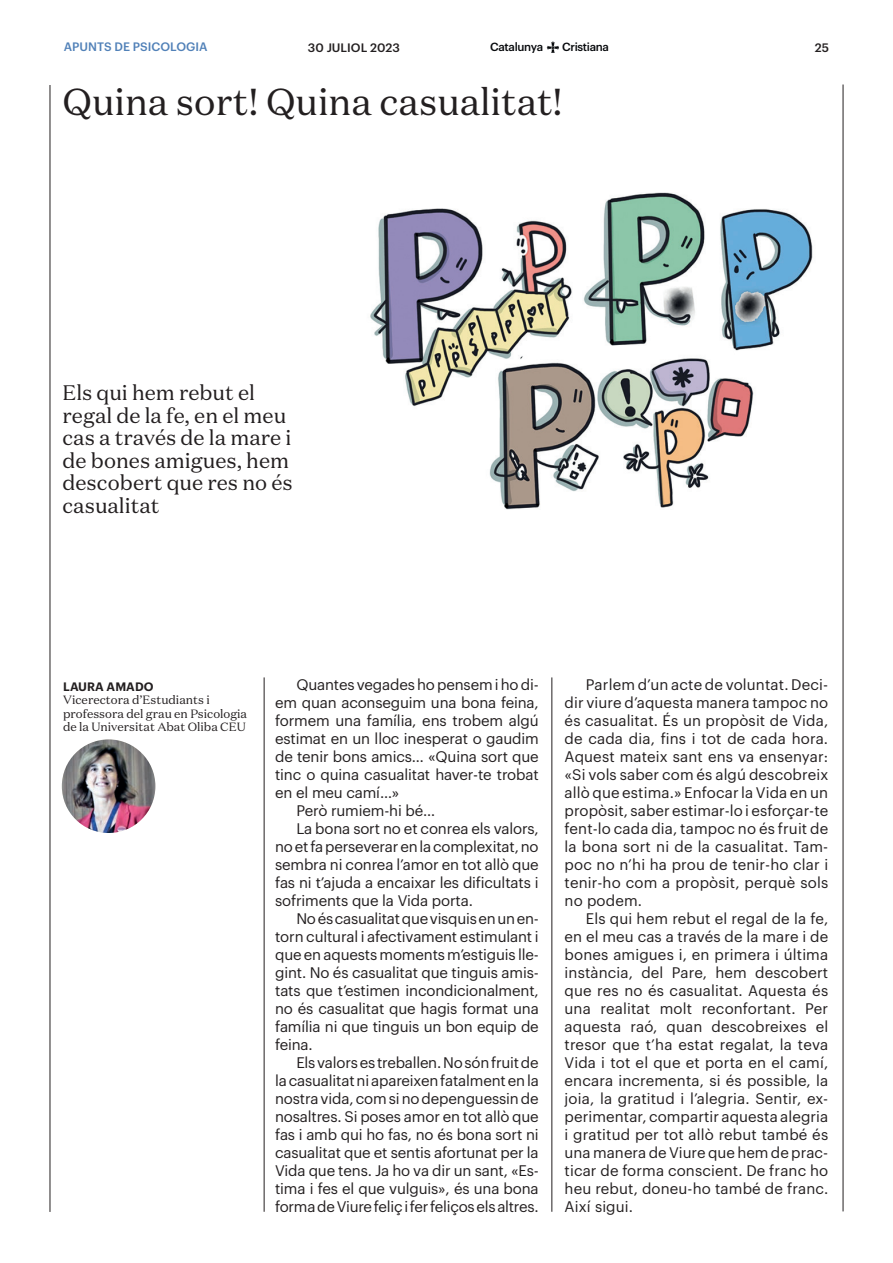
<style>
.page{position:relative;width:893px;height:1263px;background:#fff}
.page>*{position:absolute;margin:0;border:0;box-sizing:border-box;transform-origin:0 0}
.t1{font:37.5px "Domaine Text";color:#231f20}
.t2{font:21px/22.5px "Domaine Text";color:#231f20}
.t3{font:15px/18px "Graphik";letter-spacing:-.01em;color:#231f20;text-align:justify}
.t4{font:12px/13.5px "Domaine Text";color:#231f20}
.t5{font:500 12px "Graphik";color:#5181b8}
.t6{font:500 12px "Graphik";color:#231f20}
.t7{font:600 12px "Graphik";letter-spacing:.005em;color:#231f20}
.t8{font:500 11.55px "Graphik";letter-spacing:-.03em;color:#07090c}
</style>
<div class="page">
<hr style="left:843px;top:85px;width:1px;height:1126px;background:#231f20">
<hr style="left:50px;top:85px;width:1px;height:1127px;background:#231f20">
<svg style="left:547px;top:42px;width:12px;height:11px"></svg>
<img style="left:62px;top:739px;width:93px;height:94px;border-radius:47px">
<hr style="left:264px;top:677px;width:1px;height:535px;background:#231f20">
<hr style="left:552px;top:677px;width:1px;height:535px;background:#231f20">
<img style="left:370px;top:192px;width:443px;height:317px">
<p class="t5" style="left:64px;top:38px;width:145px">APUNTS DE PSICOLOGIA</p>
<p class="t6" style="left:308px;top:38px;width:93px">30 JULIOL 2023</p>
<p class="t8" style="left:490px;top:38px;width:54px">Catalunya</p>
<p class="t8" style="left:562px;top:38px;width:48px">Cristiana</p>
<p class="t6" style="left:815px;top:38px;width:16px">25</p>
<h1 class="t1" style="left:62px;top:78px;width:502px">Quina sort! Quina casualitat!</h1>
<h2 class="t2" style="left:63px;top:381px;width:232px">Els qui hem rebut el regal de la fe, en el meu cas a través de la mare i de bones amigues, hem descobert que res no és casualitat</h2>
<p class="t7" style="left:63px;top:677px;width:92px">LAURA AMADO</p>
<p class="t4" style="left:63px;top:693px;width:185px">Vicerectora d’Estudiants i professora del grau en Psicologia de la Universitat Abat Oliba CEU</p>
<p class="t3" style="left:296px;top:674px;width:244px">Quantes vegades ho pensem i ho di-</p>
<p class="t3" style="left:275px;top:692px;width:265px">em quan aconseguim una bona feina,</p>
<p class="t3" style="left:275px;top:710px;width:265px">formem una família, ens trobem algú</p>
<p class="t3" style="left:275px;top:728px;width:265px">estimat en un lloc inesperat o gaudim</p>
<p class="t3" style="left:275px;top:746px;width:265px">de tenir bons amics… «Quina sort que</p>
<p class="t3" style="left:275px;top:764px;width:265px">tinc o quina casualitat haver-te trobat</p>
<p class="t3" style="left:275px;top:782px;width:126px">en el meu camí…»</p>
<p class="t3" style="left:296px;top:800px;width:140px">Però rumiem-hi bé…</p>
<p class="t3" style="left:296px;top:818px;width:244px">La bona sort no et conrea els valors,</p>
<p class="t3" style="left:275px;top:836px;width:265px">no et fa perseverar en la complexitat, no</p>
<p class="t3" style="left:275px;top:854px;width:265px">sembra ni conrea l’amor en tot allò que</p>
<p class="t3" style="left:275px;top:872px;width:265px">fas ni t’ajuda a encaixar les dificultats i</p>
<p class="t3" style="left:275px;top:890px;width:199px">sofriments que la Vida porta.</p>
<p class="t3" style="left:296px;top:908px;width:244px">No és casualitat que visquis en un en-</p>
<p class="t3" style="left:275px;top:926px;width:265px">torn cultural i afectivament estimulant i</p>
<p class="t3" style="left:275px;top:944px;width:265px">que en aquests moments m’estiguis lle-</p>
<p class="t3" style="left:275px;top:962px;width:265px">gint. No és casualitat que tinguis amis-</p>
<p class="t3" style="left:275px;top:980px;width:265px">tats que t’estimen incondicionalment,</p>
<p class="t3" style="left:275px;top:998px;width:265px">no és casualitat que hagis format una</p>
<p class="t3" style="left:275px;top:1016px;width:265px">família ni que tinguis un bon equip de</p>
<p class="t3" style="left:275px;top:1034px;width:39px">feina.</p>
<p class="t3" style="left:296px;top:1052px;width:244px">Els valors es treballen. No són fruit de</p>
<p class="t3" style="left:275px;top:1070px;width:265px">la casualitat ni apareixen fatalment en la</p>
<p class="t3" style="left:275px;top:1088px;width:265px">nostra vida, com si no depenguessin de</p>
<p class="t3" style="left:275px;top:1106px;width:265px">nosaltres. Si poses amor en tot allò que</p>
<p class="t3" style="left:275px;top:1124px;width:265px">fas i amb qui ho fas, no és bona sort ni</p>
<p class="t3" style="left:275px;top:1142px;width:265px">casualitat que et sentis afortunat per la</p>
<p class="t3" style="left:275px;top:1160px;width:265px">Vida que tens. Ja ho va dir un sant, «Es-</p>
<p class="t3" style="left:275px;top:1178px;width:265px">tima i fes el que vulguis», és una bona</p>
<p class="t3" style="left:275px;top:1196px;width:265px">forma de Viure feliç i fer feliços els altres.</p>
<p class="t3" style="left:565px;top:674px;width:265px;text-indent:21px">Parlem d’un acte de voluntat. Deci&shy;dir viure d’aquesta manera tampoc no és casualitat. És un propòsit de Vida, de cada dia, fins i tot de cada hora.<br>Aquest mateix sant ens va ensenyar: «Si vols saber com és algú descobreix allò que estima.» Enfocar la Vida en un propòsit, saber estimar-lo i esforçar-te fent-lo cada dia, tampoc no és fruit de la bona sort ni de la casualitat. Tam&shy;poc no n’hi ha prou de tenir-ho clar i tenir-ho com a propòsit, perquè sols no podem.</p>
<p class="t3" style="left:565px;top:908px;width:265px;text-indent:21px">Els qui hem rebut el regal de la fe, en el meu cas a través de la mare i de bones amigues i, en primera i última instància, del Pare, hem descobert que res no és casualitat. Aquesta és una realitat molt reconfortant. Per aquesta raó, quan descobreixes el tresor que t’ha estat regalat, la teva Vida i tot el que et porta en el camí, encara incrementa, si és possible, la joia, la gratitud i l’alegria. Sentir, ex&shy;perimentar, compartir aquesta alegria i gratitud per tot allò rebut també és una manera de Viure que hem de prac&shy;ticar de forma conscient. De franc ho heu rebut, doneu-ho també de franc.<br>Així sigui.</p>
</div>
